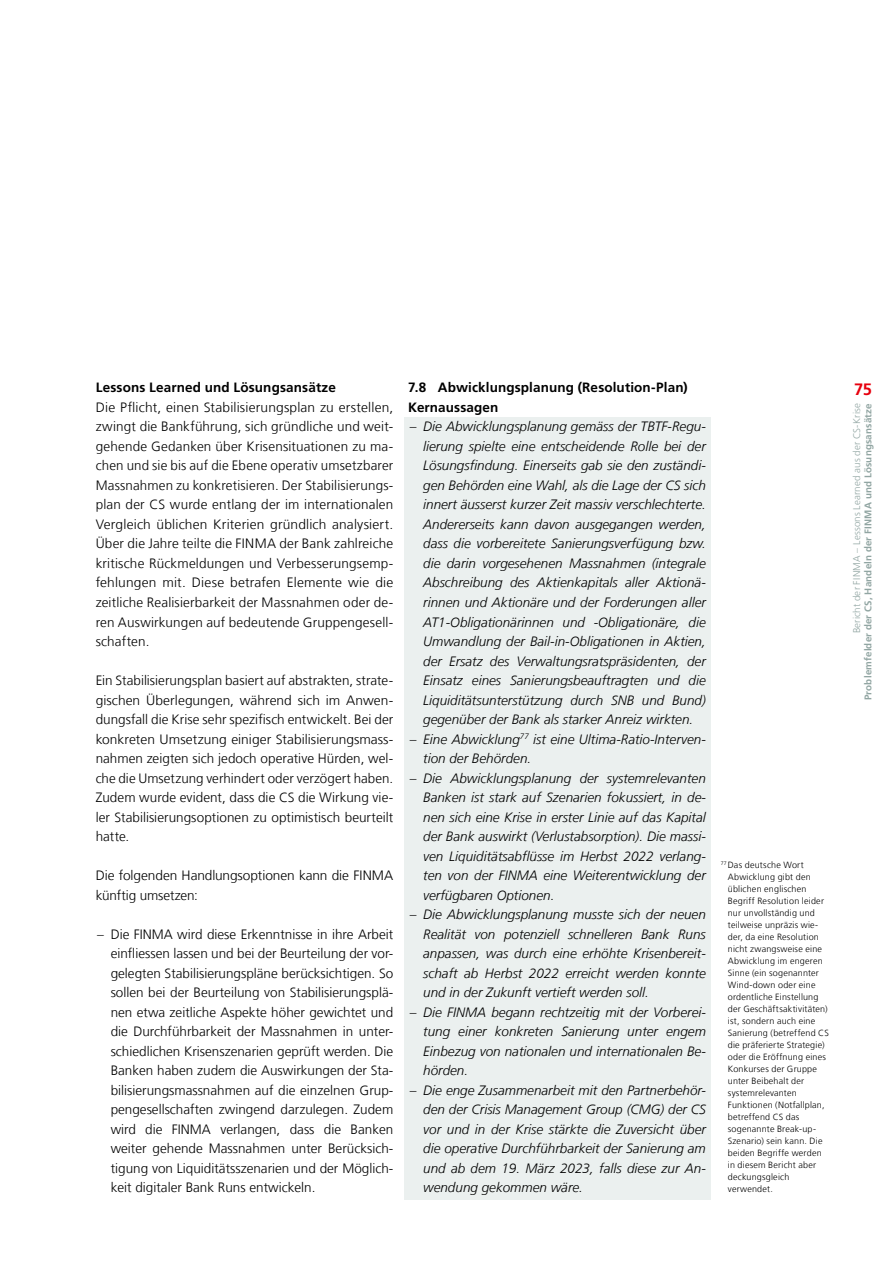
<style>
.page{position:relative;width:893px;height:1263px;background:#fff}
.page>*{position:absolute;margin:0;border:0;box-sizing:border-box;transform-origin:0 0}
.t1{font:700 16.5px "Frutiger LT Com";color:#e7000e}
.t2{font:italic 300 13.5px/19.5px "Frutiger LT Com";color:#000;text-align:justify}
.Text{font:300 13.5px/19.5px "Frutiger LT Com";color:#000;text-align:justify}
.Text-2{font:700 13.5px "Frutiger LT Com";letter-spacing:.01em;color:#000}
.t3{font:700 9.75px "Frutiger LT Com";letter-spacing:.02em;color:#91a5a2}
.t4{font:300 9.75px "Frutiger LT Com";letter-spacing:.015em;color:#91a5a2}
.Fussnoten{font:300 9px/12px "Frutiger LT Com";letter-spacing:.02em;color:#000}
.s1{font-style:normal}
</style>
<div class="page">
<div style="left:404px;top:417px;width:306px;height:315px;background:#ebf0ef"></div>
<div style="left:404px;top:729px;width:306px;height:42px;background:#ebf0ef"></div>
<div style="left:404px;top:768px;width:306px;height:139px;background:#ebf0ef"></div>
<div style="left:404px;top:905px;width:306px;height:100px;background:#ebf0ef"></div>
<div style="left:404px;top:1002px;width:306px;height:81px;background:#ebf0ef"></div>
<div style="left:404px;top:1080px;width:306px;height:120px;background:#ebf0ef"></div>
<p class="Text-2" style="left:96px;top:380px;width:242px">Lessons Learned und Lösungsansätze</p>
<p class="Text" style="left:96px;top:398px;width:299px">Die Pflicht, einen Stabilisierungsplan zu erstellen, zwingt die Bankführung, sich gründliche und weit&shy;gehende Gedanken über Krisensituationen zu ma&shy;chen und sie bis auf die Ebene operativ umsetzbarer Massnahmen zu konkretisieren. Der Stabilisierungs&shy;plan der CS wurde entlang der im internationalen Vergleich üblichen Kriterien gründlich analysiert.<br>Über die Jahre teilte die FINMA der Bank zahlreiche kritische Rückmeldungen und Verbesserungsemp&shy;fehlungen mit. Diese betrafen Elemente wie die zeitliche Realisierbarkeit der Massnahmen oder de&shy;ren Auswirkungen auf bedeutende Gruppengesell&shy;schaften.</p>
<p class="Text" style="left:96px;top:671px;width:299px">Ein Stabilisierungsplan basiert auf abstrakten, strate&shy;gischen Überlegungen, während sich im Anwen&shy;dungsfall die Krise sehr spezifisch entwickelt. Bei der konkreten Umsetzung einiger Stabilisierungsmass&shy;nahmen zeigten sich jedoch operative Hürden, wel&shy;che die Umsetzung verhindert oder verzögert haben.<br>Zudem wurde evident, dass die CS die Wirkung vie&shy;ler Stabilisierungsoptionen zu optimistisch beurteilt hatte.</p>
<p class="Text" style="left:96px;top:866px;width:299px">Die folgenden Handlungsoptionen kann die FINMA künftig umsetzen:</p>
<p class="Text" style="left:111px;top:924px;width:284px;text-indent:-14px">– Die FINMA wird diese Erkenntnisse in ihre Arbeit einfliessen lassen und bei der Beurteilung der vor&shy;gelegten Stabilisierungspläne berücksichtigen. So sollen bei der Beurteilung von Stabilisierungsplä&shy;nen etwa zeitliche Aspekte höher gewichtet und die Durchführbarkeit der Massnahmen in unter&shy;schiedlichen Krisenszenarien geprüft werden. Die Banken haben zudem die Auswirkungen der Sta&shy;bilisierungsmassnahmen auf die einzelnen Grup&shy;pengesellschaften zwingend darzulegen. Zudem wird die FINMA verlangen, dass die Banken weiter gehende Massnahmen unter Berücksich&shy;tigung von Liquiditätsszenarien und der Möglich&shy;keit digitaler Bank Runs entwickeln.</p>
<p class="Text-2" style="left:408px;top:380px;width:281px">7.8 Abwicklungsplanung (Resolution-Plan)</p>
<p class="Text-2" style="left:408px;top:399px;width:92px">Kernaussagen</p>
<p class="t2" style="left:423px;top:417px;width:284px;text-indent:-14px"><span class="s1">–</span> Die Abwicklungsplanung gemäss der TBTF-Regu&shy;lierung spielte eine entscheidende Rolle bei der Lösungsfindung. Einerseits gab sie den zuständi&shy;gen Behörden eine Wahl, als die Lage der CS sich innert äusserst kurzer Zeit massiv verschlechterte.<br>Andererseits kann davon ausgegangen werden, dass die vorbereitete Sanierungsverfügung bzw. die darin vorgesehenen Massnahmen (integrale Abschreibung des Aktienkapitals aller Aktionä&shy;rinnen und Aktionäre und der Forderungen aller AT1-Obligationärinnen und -Obligationäre, die Umwandlung der Bail-in-Obligationen in Aktien, der Ersatz des Verwaltungsratspräsidenten, der Einsatz eines Sanierungsbeauftragten und die Liquiditätsunterstützung durch SNB und Bund) gegenüber der Bank als starker Anreiz wirkten.</p>
<p class="t2" style="left:423px;top:729px;width:284px;text-indent:-14px"><span class="s1">–</span> Eine Abwicklung<sup>77</sup> ist eine Ultima-Ratio-Interven&shy;tion der Behörden.</p>
<p class="t2" style="left:423px;top:768px;width:284px;text-indent:-14px"><span class="s1">–</span> Die Abwicklungsplanung der systemrelevanten Banken ist stark auf Szenarien fokussiert, in de&shy;nen sich eine Krise in erster Linie auf das Kapital der Bank auswirkt (Verlustabsorption). Die massi&shy;ven Liquiditätsabflüsse im Herbst 2022 verlang&shy;ten von der FINMA eine Weiterentwicklung der verfügbaren Optionen.</p>
<p class="t2" style="left:423px;top:905px;width:284px;text-indent:-14px"><span class="s1">–</span> Die Abwicklungsplanung musste sich der neuen Realität von potenziell schnelleren Bank Runs anpassen, was durch eine erhöhte Krisenbereit&shy;schaft ab Herbst 2022 erreicht werden konnte und in der Zukunft vertieft werden soll.</p>
<p class="t2" style="left:423px;top:1002px;width:284px;text-indent:-14px"><span class="s1">–</span> Die FINMA begann rechtzeitig mit der Vorberei&shy;tung einer konkreten Sanierung unter engem Einbezug von nationalen und internationalen Be&shy;hörden.</p>
<p class="t2" style="left:423px;top:1080px;width:284px;text-indent:-14px"><span class="s1">–</span> Die enge Zusammenarbeit mit den Partnerbehör&shy;den der Crisis Management Group (CMG) der CS vor und in der Krise stärkte die Zuversicht über die operative Durchführbarkeit der Sanierung am und ab dem 19. März 2023, falls diese zur An&shy;wendung gekommen wäre.</p>
<p class="Fussnoten" style="left:728px;top:859px;width:102px;text-indent:-7px"><sup>77</sup> Das deutsche Wort<br>Abwicklung gibt den üblichen englischen<br>Begriff Resolution leider nur unvollständig und teilweise unpräzis wie&shy;der, da eine Resolution nicht zwangsweise eine<br>Abwicklung im engeren<br>Sinne (ein sogenannter<br>Wind-down oder eine ordentliche Einstellung der Geschäftsaktivitäten) ist, sondern auch eine<br>Sanierung (betreffend CS die präferierte Strategie) oder die Eröffnung eines<br>Konkurses der Gruppe unter Beibehalt der systemrelevanten<br>Funktionen (Notfallplan, betreffend CS das sogenannte Break-up-<br>Szenario) sein kann. Die beiden Begriffe werden in diesem Bericht aber deckungsgleich verwendet.</p>
<p class="t1" style="left:854px;top:380px;width:20px">75</p>
<p class="t4" style="left:851px;top:633px;width:232px;rotate:-90deg">Bericht der FINMA – Lessons Learned aus der CS-Krise</p>
<p class="t3" style="left:862px;top:700px;width:299px;rotate:-90deg">Problemfelder der CS, Handeln der FINMA und Lösungsansätze</p>
</div>
